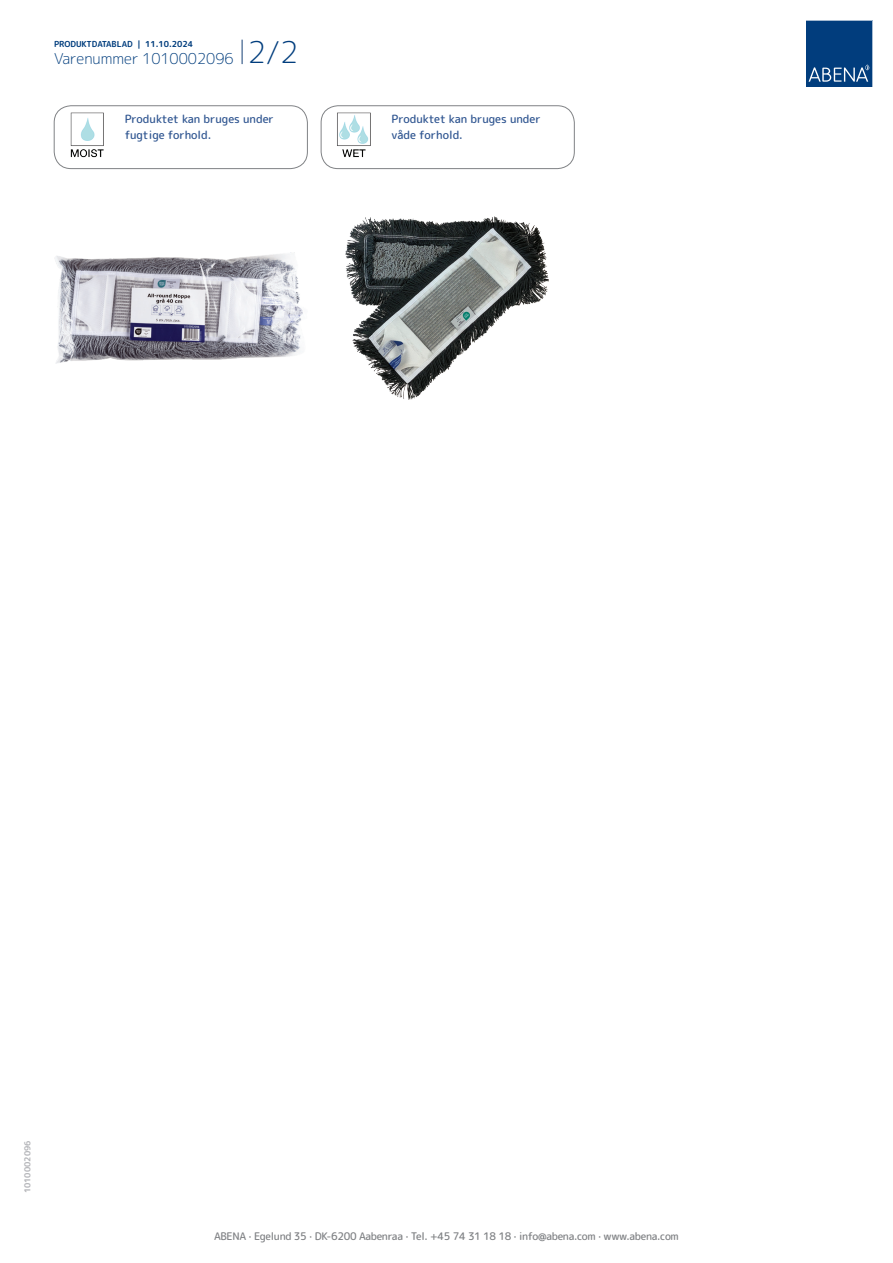
<style>
.page{position:relative;width:893px;height:1263px;background:#fff}
.page>*{position:absolute;margin:0;border:0;box-sizing:border-box;transform-origin:0 0}
.t1{font:300 15px "Rounded Mplus 1 c";color:#013d7d}
.t2{font:500 11.25px/16.5px "Rounded Mplus 1 c";color:#305691}
.t3{font:500 10.5px "Rounded Mplus 1 c";letter-spacing:-.03em;color:#808285}
.t4{font:700 8.25px "Rounded Mplus 1 c";color:#013d7d}
.t5{font:700 8.25px "Rounded Mplus 1 c";color:#b2b3b7}
.s1{font-size:30px}
</style>
<div class="page">
<svg style="left:242px;top:40px;width:1px;height:24px"></svg>
<svg style="left:806px;top:20px;width:67px;height:67px;background:#144b86"></svg>
<img style="left:70px;top:112px;width:34px;height:46px">
<div style="left:54px;top:106px;width:254px;height:63px;border:1px solid #808285;border-radius:17px"></div>
<img style="left:337px;top:112px;width:34px;height:46px">
<div style="left:321px;top:106px;width:253px;height:63px;border:1px solid #808285;border-radius:17px"></div>
<img style="left:54px;top:252px;width:249px;height:111px">
<img style="left:346px;top:217px;width:203px;height:182px">
<p class="t4" style="left:54px;top:38px;width:141px">PRODUKTDATABLAD | 11.10.2024</p>
<h1 class="t1" style="left:54px;top:48px;width:246px">Varenummer 1010002096 <span class="s1">2/2</span></h1>
<p class="t2" style="left:125px;top:110px;width:151px">Produktet kan bruges under fugtige forhold.</p>
<p class="t2" style="left:392px;top:110px;width:151px">Produktet kan bruges under våde forhold.</p>
<p class="t5" style="left:22px;top:1193px;width:54px;rotate:-90deg">1010002096</p>
<p class="t3" style="left:214px;top:1229px;width:466px">ABENA · Egelund 35 · DK-6200 Aabenraa · Tel. +45 74 31 18 18 · info@abena.com · www.abena.com</p>
</div>
